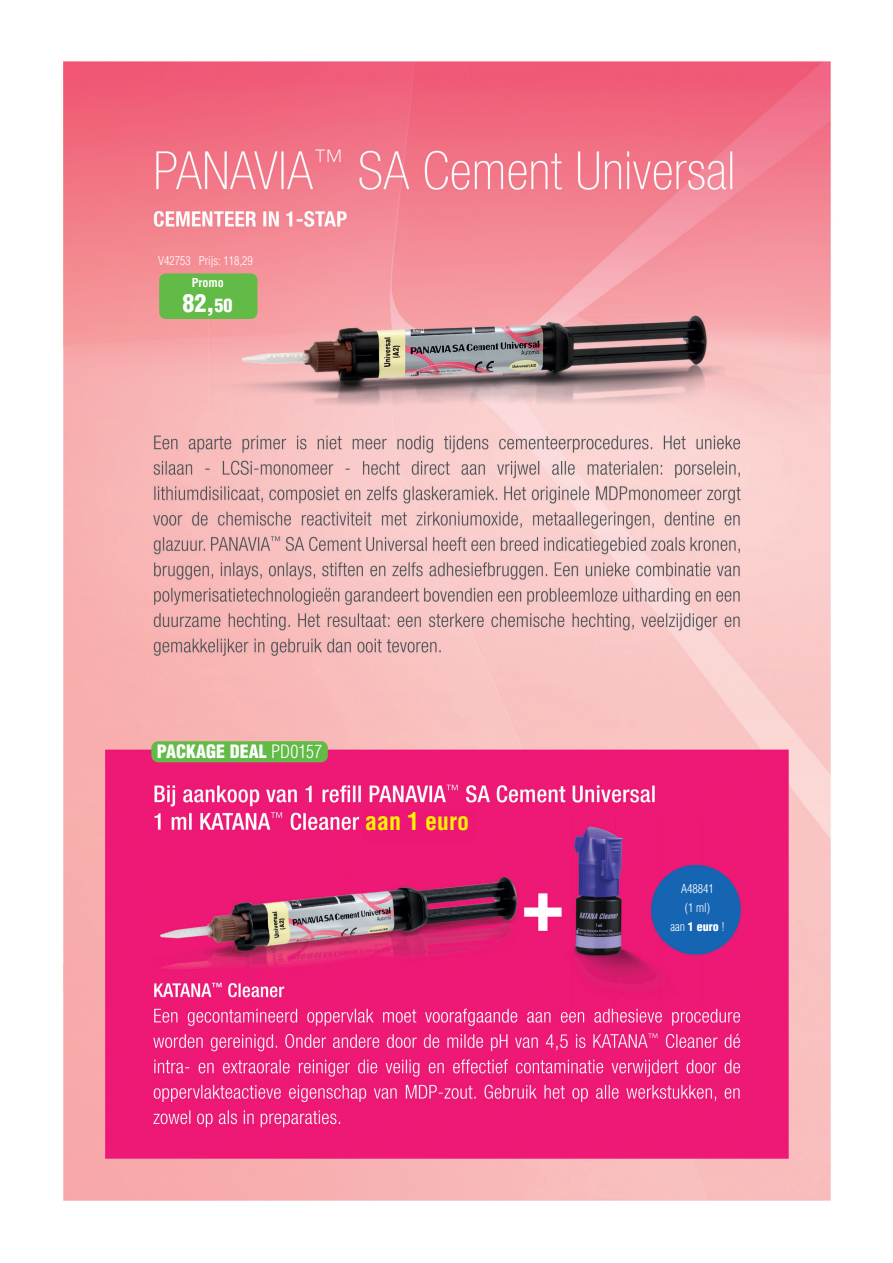
<style>
.page{position:relative;width:893px;height:1263px;background:#fff}
.page>*{position:absolute;margin:0;border:0;box-sizing:border-box;transform-origin:0 0}
.t1{font:700 condensed 24px "Helvetica LT Std";color:#fff101}
.t2{font:900 condensed 24px "Helvetica LT Std";color:#fff}
.t3{font:900 condensed 18px "Helvetica LT Std";color:#fff}
.t4{font:300 condensed 12px/19.2px "Helvetica LT Std";color:#fff;text-align:center}
.t5{font:700 condensed 12px "Helvetica LT Std";color:#fff}
.s1{font-size:18px}
.s2{font-weight:300}
.s3{font-weight:900}
</style>
<div class="page">
<img style="left:63px;top:61px;width:768px;height:1140px">
<div style="left:159px;top:273px;width:98px;height:46px;background:#62bb46;border-radius:7px"></div>
<div style="left:151px;top:741px;width:177px;height:21px;background:#62bb46;border-radius:7px"></div>
<p class="t4" style="left:158px;top:251px;width:96px">V42753 Prijs: 118,29</p>
<p class="t5" style="left:192px;top:275px;width:34px">Promo</p>
<h1 class="t2" style="left:182px;top:288px;width:51px">82,<span class="s1">50</span></h1>
<h2 class="t3" style="left:157px;top:740px;width:167px">PACKAGE DEAL <span class="s2">PD0157</span></h2>
<h1 class="t1" style="left:365px;top:806px;width:105px">aan 1 euro</h1>
<p class="t4" style="left:670px;top:878px;width:55px">A48841<br>(1 ml)<br>aan <span class="s3">1 euro</span> !</p>
</div>
